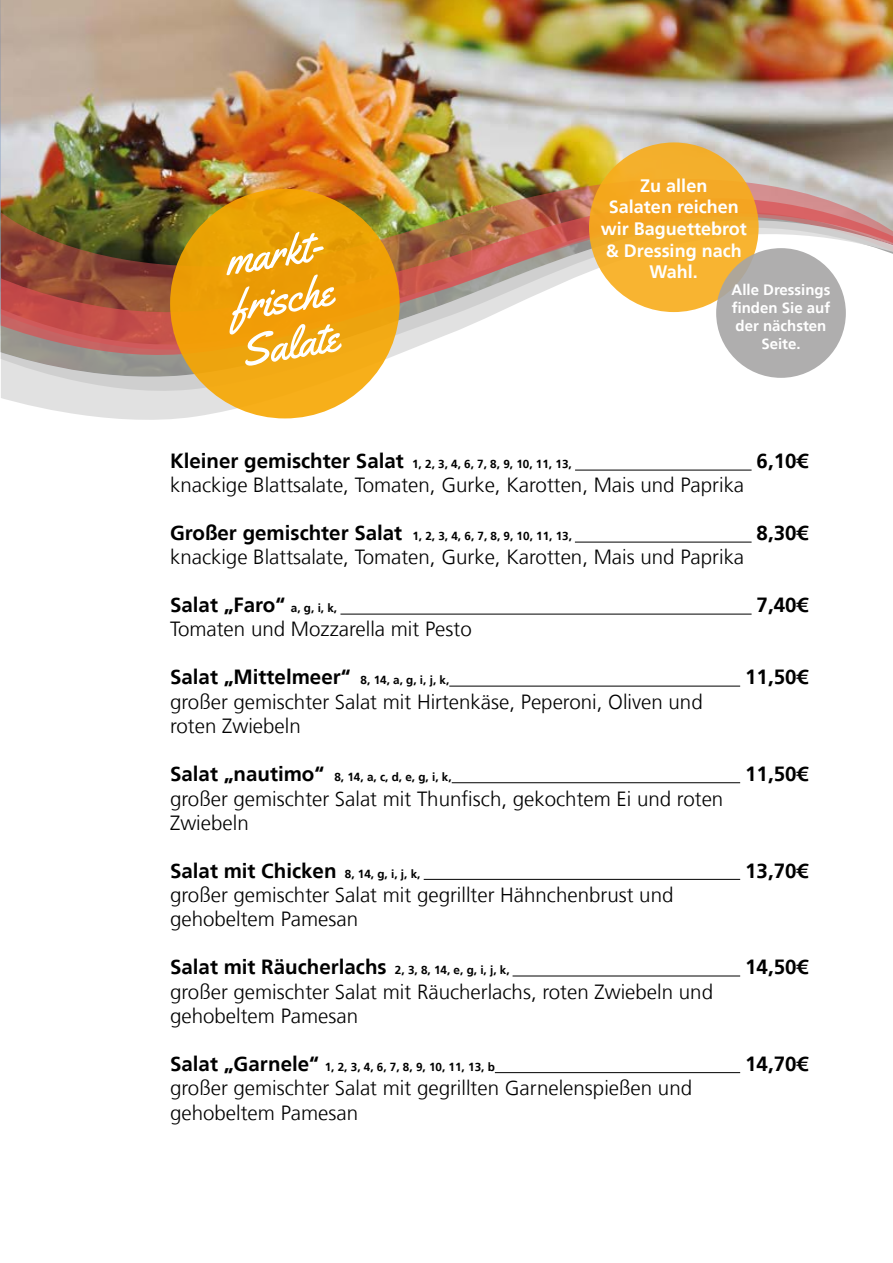
<style>
.page{position:relative;width:893px;height:1263px;background:#fff}
.page>*{position:absolute;margin:0;border:0;box-sizing:border-box;transform-origin:0 0}
.t1{font:300 20.55px/24px "NDS Frutiger";color:#000}
.t2{font:700 20.55px "NDS Frutiger";color:#000}
.t3{font:700 18px/21.6px "NDS Frutiger";color:#fff;text-align:center}
.t4{font:700 15px/18px "NDS Frutiger";color:#fff;text-align:center}
.t5{font:700 11.7px "NDS Frutiger";color:#000}
.s1{font-size:20.55px}
.s2{font-size:11.7px}
</style>
<div class="page">
<hr style="left:575px;top:470px;width:177px;height:1px;background:#000">
<hr style="left:575px;top:542px;width:177px;height:1px;background:#000">
<hr style="left:340px;top:614px;width:412px;height:1px;background:#000">
<hr style="left:449px;top:686px;width:291px;height:1px;background:#000">
<hr style="left:452px;top:782px;width:288px;height:1px;background:#000">
<hr style="left:424px;top:879px;width:316px;height:1px;background:#000">
<hr style="left:513px;top:975px;width:227px;height:1px;background:#000">
<hr style="left:495px;top:1072px;width:245px;height:1px;background:#000">
<img style="left:0;top:0;width:893px;height:359px">
<img style="left:1px;top:166px;width:892px;height:28px">
<svg style="left:1px;top:361px;width:824px;height:59px"></svg>
<img style="left:1px;top:194px;width:892px;height:167px">
<div style="left:589px;top:142px;width:170px;height:170px;background:linear-gradient(to right,#f4ac26,#f5b030);border-radius:50%"></div>
<div style="left:716px;top:248px;width:130px;height:130px;background:#afaeae;border-radius:50%"></div>
<div style="left:170px;top:189px;width:230px;height:229px;background:linear-gradient(to right,#eea209,#f1a711);border-radius:50%"></div>
<svg style="left:227px;top:232px;width:115px;height:134px"></svg>
<p class="t3" style="left:601px;top:175px;width:147px">Zu allen<br>Salaten reichen wir Baguettebrot &amp; Dressing nach<br>Wahl.</p>
<p class="t4" style="left:731px;top:281px;width:100px">Alle Dressings finden Sie auf der nächsten<br>Seite.</p>
<p class="t5" style="left:170px;top:457px;width:403px"><span class="s1">Kleiner gemischter Salat</span> 1, 2, 3, 4, 6, 7, 8, 9, 10, 11, 13,</p>
<p class="t2" style="left:757px;top:449px;width:53px">6,10€</p>
<p class="t1" style="left:170px;top:473px;width:576px">knackige Blattsalate, Tomaten, Gurke, Karotten, Mais und Paprika</p>
<p class="t5" style="left:170px;top:529px;width:403px"><span class="s1">Großer gemischter Salat</span> 1, 2, 3, 4, 6, 7, 8, 9, 10, 11, 13,</p>
<p class="t2" style="left:757px;top:521px;width:53px">8,30€</p>
<p class="t1" style="left:170px;top:545px;width:576px">knackige Blattsalate, Tomaten, Gurke, Karotten, Mais und Paprika</p>
<p class="t2" style="left:170px;top:593px;width:169px">Salat „Faro“ <span class="s2">a, g, i, k,</span></p>
<p class="t2" style="left:757px;top:593px;width:53px">7,40€</p>
<p class="t1" style="left:170px;top:617px;width:303px">Tomaten und Mozzarella mit Pesto</p>
<p class="t2" style="left:170px;top:665px;width:281px">Salat „Mittelmeer“ <span class="s2">8, 14, a, g, i, j, k,</span></p>
<p class="t2" style="left:745px;top:665px;width:64px">11,50€</p>
<p class="t1" style="left:170px;top:690px;width:534px">großer gemischter Salat mit Hirtenkäse, Peperoni, Oliven und roten Zwiebeln</p>
<p class="t5" style="left:170px;top:770px;width:283px"><span class="s1">Salat „nautimo“</span> 8, 14, a, c, d, e, g, i, k,</p>
<p class="t2" style="left:745px;top:762px;width:64px">11,50€</p>
<p class="t1" style="left:170px;top:787px;width:555px">großer gemischter Salat mit Thunfisch, gekochtem Ei und roten<br>Zwiebeln</p>
<p class="t2" style="left:170px;top:858px;width:252px">Salat mit Chicken <span class="s2">8, 14, g, i, j, k,</span></p>
<p class="t2" style="left:745px;top:858px;width:64px">13,70€</p>
<p class="t1" style="left:170px;top:883px;width:505px">großer gemischter Salat mit gegrillter Hähnchenbrust und gehobeltem Pamesan</p>
<p class="t2" style="left:170px;top:955px;width:341px">Salat mit Räucherlachs <span class="s2">2, 3, 8, 14, e, g, i, j, k,</span></p>
<p class="t2" style="left:745px;top:955px;width:64px">14,50€</p>
<p class="t1" style="left:170px;top:980px;width:544px">großer gemischter Salat mit Räucherlachs, roten Zwiebeln und gehobeltem Pamesan</p>
<p class="t5" style="left:170px;top:1060px;width:326px"><span class="s1">Salat „Garnele“</span> 1, 2, 3, 4, 6, 7, 8, 9, 10, 11, 13, b</p>
<p class="t2" style="left:745px;top:1051px;width:64px">14,70€</p>
<p class="t1" style="left:170px;top:1076px;width:524px;line-height:24.6px">großer gemischter Salat mit gegrillten Garnelenspießen und gehobeltem Pamesan</p>
</div>
